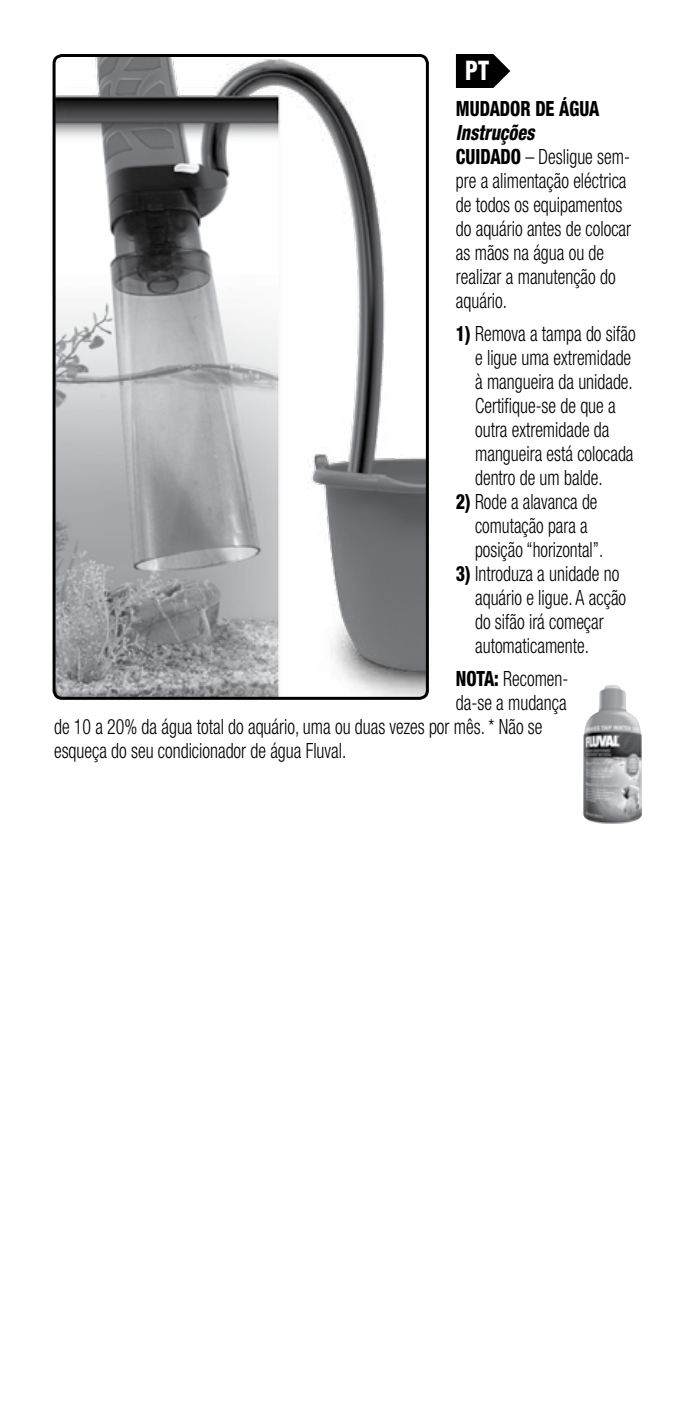
<style>
.page{position:relative;width:694px;height:1404px;background:#fff}
.page>*{position:absolute;margin:0;border:0;box-sizing:border-box;transform-origin:0 0}
.t1{font:800 condensed 27px "Helvetica Neue";color:#fff;scale:.85 1}
.t2{font:300 condensed 21px/24px "Helvetica Neue";color:#000;scale:.85 1}
.t3{font:300 condensed 21px/24px "Helvetica Neue";color:#000;scale:.84 1}
.t4{font:800 condensed 21px "Helvetica Neue";color:#000;scale:.85 1}
.s1{font-weight:800;font-style:italic}
.s2{font-weight:800}
</style>
<div class="page">
<svg style="left:455px;top:54px;width:55px;height:34px;background:#2a2a2a"></svg>
<img style="left:57px;top:56px;width:370px;height:642px">
<div style="left:53px;top:54px;width:375px;height:646px;border:3px solid #000;border-radius:8px"></div>
<img style="left:583px;top:685px;width:58px;height:139px">
<p class="t1" style="left:464px;top:54px;width:30px">PT</p>
<p class="t4" style="left:455px;top:96px;width:170px">MUDADOR DE ÁGUA</p>
<p class="t2" style="left:455px;top:121px;width:207px"><span class="s1">Instruções<br></span><span class="s2">CUIDADO</span> – Desligue sem&shy;pre a alimentação eléctrica de todos os equipamentos do aquário antes de colocar as mãos na água ou de realizar a manutenção do aquário.</p>
<p class="t2" style="left:475px;top:321px;width:190px;text-indent:-19px"><span class="s2">1)</span> Remova a tampa do sifão e ligue uma extremidade à mangueira da unidade.<br>Certifique-se de que a outra extremidade da mangueira está colocada dentro de um balde.</p>
<p class="t3" style="left:475px;top:489px;width:154px;text-indent:-19px"><span class="s2">2)</span> Rode a alavanca de comutação para a posição “horizontal”.</p>
<p class="t2" style="left:475px;top:561px;width:179px;text-indent:-19px"><span class="s2">3)</span> Introduza a unidade no aquário e ligue. A acção do sifão irá começar automaticamente.</p>
<p class="t2" style="left:455px;top:666px;width:134px"><span class="s2">NOTA:</span> Recomen-</p>
<p class="t2" style="left:455px;top:690px;width:132px">da-se a mudança</p>
<p class="t2" style="left:54px;top:714px;width:575px">de 10 a 20% da água total do aquário, uma ou duas vezes por mês. * Não se</p>
<p class="t2" style="left:54px;top:738px;width:345px">esqueça do seu condicionador de água Fluval.</p>
</div>
